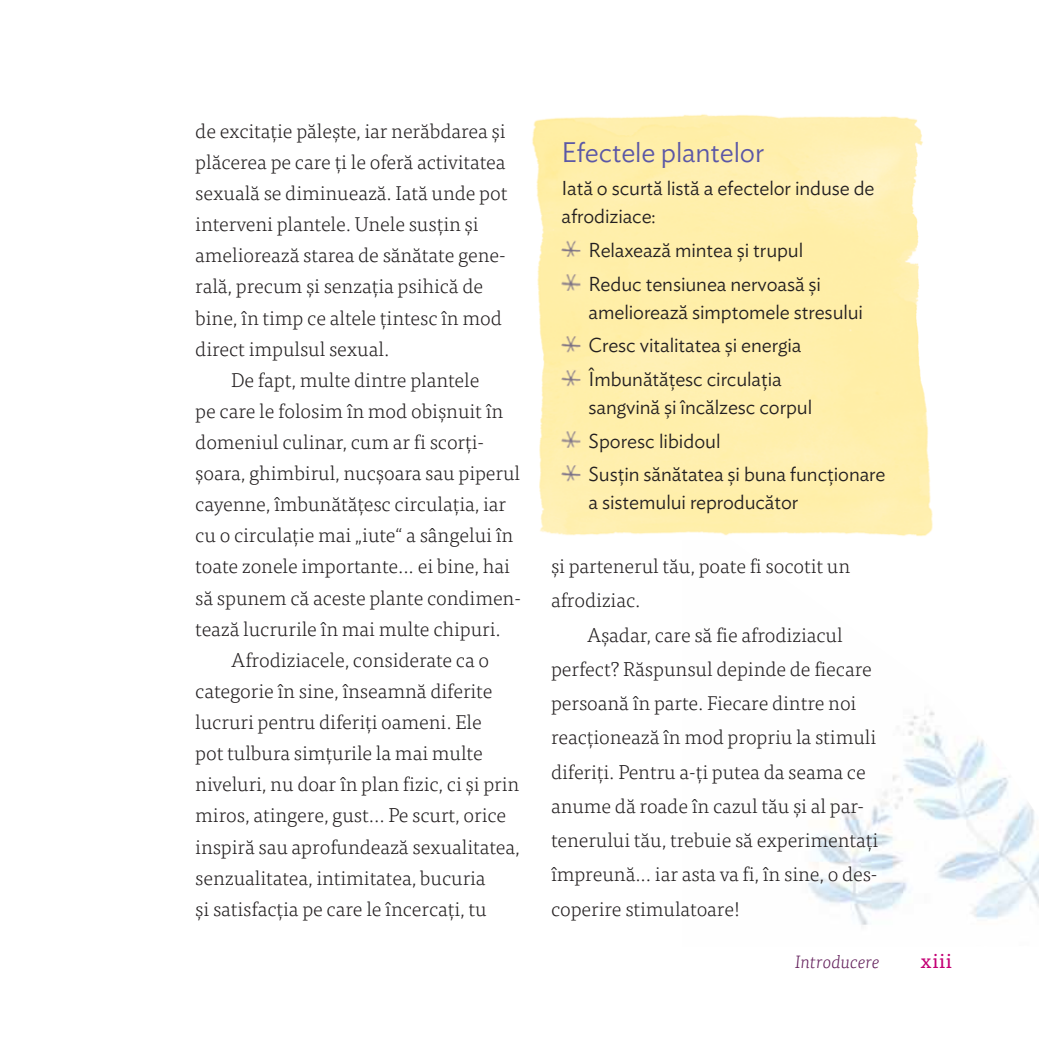
<style>
.page{position:relative;width:1039px;height:1039px;background:#fff}
.page>*{position:absolute;margin:0;border:0;box-sizing:border-box;transform-origin:0 0}
.t1{font:300 28px "Ideal Sans";letter-spacing:-.005em;color:#5b57a6}
.t2{font:300 20px/34.2px "Tisa Pro";letter-spacing:-.005em;color:#231f20}
.t3{font:300 20px/33.6px "Ideal Sans";letter-spacing:-.005em;color:#231f20}
.t4{font:20px "Tisa OT";color:#c40075}
.t5{font:italic 300 18px "Tisa Pro";letter-spacing:-.005em;color:#611d59}
</style>
<div class="page">
<img style="left:808px;top:711px;width:230px;height:214px">
<img style="left:532px;top:114px;width:401px;height:422px">
<img style="left:561px;top:241px;width:19px;height:16px">
<img style="left:561px;top:274px;width:19px;height:16px">
<img style="left:561px;top:336px;width:19px;height:16px">
<img style="left:561px;top:370px;width:19px;height:16px">
<img style="left:561px;top:431px;width:19px;height:16px">
<img style="left:561px;top:465px;width:19px;height:16px">
<p class="t2" style="left:195px;top:116px;width:314px;line-height:31px">de excitație pălește, iar nerăbdarea și plăcerea pe care ți le oferă activitatea sexuală se diminuează. Iată unde pot interveni plantele. Unele susțin și ameliorează starea de sănătate gene&shy;rală, precum și senzația psihică de bine, în timp ce altele țintesc în mod direct impulsul sexual.</p>
<p class="t2" style="left:231px;top:364px;width:249px">De fapt, multe dintre plantele</p>
<p class="t2" style="left:195px;top:395px;width:309px">pe care le folosim în mod obișnuit în</p>
<p class="t2" style="left:195px;top:426px;width:290px">domeniul culinar, cum ar fi scorți-</p>
<p class="t2" style="left:195px;top:457px;width:326px">șoara, ghimbirul, nucșoara sau piperul</p>
<p class="t2" style="left:195px;top:488px;width:312px">cayenne, îmbunătățesc circulația, iar</p>
<p class="t2" style="left:195px;top:519px;width:319px">cu o circulație mai „iute“ a sângelui în</p>
<p class="t2" style="left:195px;top:550px;width:316px">toate zonele importante... ei bine, hai</p>
<p class="t2" style="left:195px;top:581px;width:327px">să spunem că aceste plante condimen-</p>
<p class="t2" style="left:195px;top:612px;width:307px">tează lucrurile în mai multe chipuri.</p>
<p class="t2" style="left:231px;top:643px;width:259px">Afrodiziacele, considerate ca o</p>
<p class="t2" style="left:195px;top:675px;width:298px">categorie în sine, înseamnă diferite</p>
<p class="t2" style="left:195px;top:706px;width:288px">lucruri pentru diferiți oameni. Ele</p>
<p class="t2" style="left:195px;top:737px;width:289px">pot tulbura simțurile la mai multe</p>
<p class="t2" style="left:195px;top:768px;width:325px">niveluri, nu doar în plan fizic, ci și prin</p>
<p class="t2" style="left:195px;top:799px;width:312px">miros, atingere, gust... Pe scurt, orice</p>
<p class="t2" style="left:195px;top:830px;width:326px">inspiră sau aprofundează sexualitatea,</p>
<p class="t2" style="left:195px;top:861px;width:292px">senzualitatea, intimitatea, bucuria</p>
<p class="t2" style="left:195px;top:892px;width:293px">și satisfacția pe care le încercați, tu</p>
<h1 class="t1" style="left:561px;top:142px;width:204px">Efectele plantelor</h1>
<p class="t3" style="left:561px;top:176px;width:314px;line-height:28px">Iată o scurtă listă a efectelor induse de afrodiziace:</p>
<p class="t3" style="left:588px;top:235px;width:234px">Relaxează mintea și trupul<br>Reduc tensiunea nervoasă și</p>
<p class="t3" style="left:588px;top:297px;width:276px">ameliorează simptomele stresului<br>Cresc vitalitatea și energia<br>Îmbunătăţesc circulaţia</p>
<p class="t3" style="left:588px;top:392px;width:298px">sangvină și încălzesc corpul<br>Sporesc libidoul<br>Susţin sănătatea și buna funcţionare</p>
<p class="t3" style="left:588px;top:488px;width:211px">a sistemului reproducător</p>
<p class="t2" style="left:551px;top:550px;width:301px">și partenerul tău, poate fi socotit un afrodiziac.</p>
<p class="t2" style="left:551px;top:618px;width:329px;text-indent:36px">Așadar, care să fie afrodiziacul perfect? Răs pun sul depinde de fiecare persoană în parte. Fiecare dintre noi reacționează în mod propriu la stimuli diferiți. Pentru a-ți putea da seama ce anume dă roade în cazul tău și al par&shy;tenerului tău, trebuie să experimentați împreună... iar asta va fi, în sine, o des&shy;coperire stimulatoare!</p>
<p class="t5" style="left:795px;top:952px;width:86px">Introducere</p>
<p class="t4" style="left:920px;top:949px;width:33px">xiii</p>
</div>
